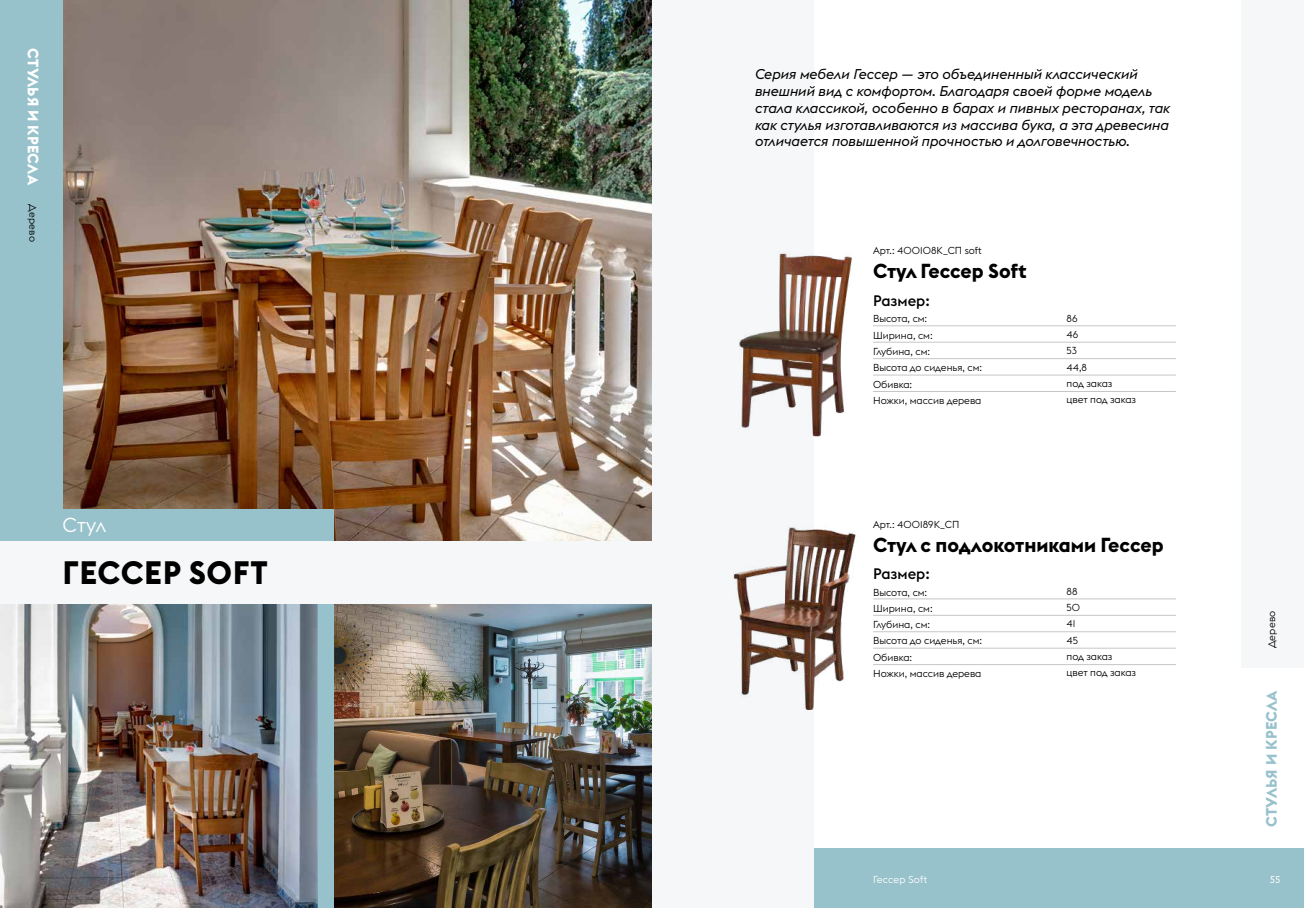
<style>
.page{position:relative;width:1304px;height:908px;background:#fff}
.page>*{position:absolute;margin:0;border:0;box-sizing:border-box;transform-origin:0 0}
.t1{font:700 32px "Euclid Flex";letter-spacing:.02em;color:#000}
.t2{font:700 20px "Euclid Flex";letter-spacing:-.005em;color:#000}
.t3{font:300 20px "Euclid Flex";color:#fff}
.t4{font:500 15px "Euclid Flex";color:#000}
.t5{font:700 15px "Euclid Flex";letter-spacing:.015em;color:#fff}
.t6{font:700 15px "Euclid Flex";letter-spacing:.01em;color:#98c2cb}
.t7{font:italic 14px/16.8px "Euclid Flex";color:#000}
.t8{font:300 10px/16.3px "Euclid Flex";color:#000}
.t9{font:300 10px "Euclid Flex";letter-spacing:.015em;color:#fff}
.t10{font:10px "Circe";color:#fff}
</style>
<div class="page">
<div style="left:660px;top:848px;width:644px;height:59px;background:#98c2cb"></div>
<div style="left:652px;top:0;width:162px;height:907px;background:#f6f7f8"></div>
<div style="left:1242px;top:0;width:62px;height:667px;background:#f6f7f8"></div>
<img style="left:62px;top:0;width:590px;height:540px">
<div style="left:0;top:0;width:62px;height:857px;background:#98c2cb"></div>
<img style="left:0;top:603px;width:318px;height:304px">
<img style="left:334px;top:604px;width:318px;height:303px">
<div style="left:20px;top:509px;width:314px;height:31px;background:#98c2cb"></div>
<div style="left:318px;top:600px;width:16px;height:307px;background:#98c2cb"></div>
<div style="left:0;top:540px;width:652px;height:63px;background:#f6f7f8"></div>
<hr style="left:873px;top:598px;width:303px;height:1px;background:#c6c6c6">
<hr style="left:873px;top:614px;width:303px;height:1px;background:#c6c6c6">
<hr style="left:873px;top:631px;width:303px;height:1px;background:#c6c6c6">
<hr style="left:873px;top:647px;width:303px;height:1px;background:#c6c6c6">
<hr style="left:873px;top:664px;width:303px;height:1px;background:#c6c6c6">
<hr style="left:873px;top:325px;width:303px;height:1px;background:#c6c6c6">
<hr style="left:873px;top:342px;width:303px;height:1px;background:#c6c6c6">
<hr style="left:873px;top:358px;width:303px;height:1px;background:#c6c6c6">
<hr style="left:873px;top:374px;width:303px;height:1px;background:#c6c6c6">
<hr style="left:873px;top:391px;width:303px;height:1px;background:#c6c6c6">
<img style="left:739px;top:253px;width:113px;height:184px">
<img style="left:733px;top:527px;width:123px;height:182px">
<h3 class="t5" style="left:42px;top:48px;width:138px;rotate:90deg">СТУЛЬЯ И КРЕСЛА</h3>
<p class="t8" style="left:41px;top:204px;width:38px;rotate:90deg">Металл</p>
<p class="t8" style="left:41px;top:204px;width:39px;rotate:90deg">Дерево</p>
<h2 class="t3" style="left:62px;top:513px;width:45px">Стул</h2>
<h1 class="t1" style="left:62px;top:554px;width:207px">ГЕССЕР SOFT</h1>
<p class="t7" style="left:755px;top:66px;width:417px">Серия мебели Гессер — это объединенный классический внешний вид с комфортом. Благодаря своей форме модель стала классикой, особенно в барах и пивных ресторанах, так как стулья изготавливаются из массива бука, а эта древесина отличается повышенной прочностью и долговечностью.</p>
<p class="t8" style="left:873px;top:242px;width:110px">Арт.: 400108K_СП soft</p>
<h2 class="t2" style="left:873px;top:259px;width:155px">Стул Гессер Soft</h2>
<h3 class="t4" style="left:873px;top:292px;width:58px">Размер:</h3>
<p class="t8" style="left:873px;top:310px;width:111px">Высота, см:<br>Ширина, см:<br>Глубина, см:<br>Высота до сиденья, см:<br>Обивка:<br>Ножки, массив дерева</p>
<p class="t8" style="left:1067px;top:310px;width:71px">86<br>46<br>53<br>44,8<br>под заказ цвет под заказ</p>
<p class="t8" style="left:873px;top:516px;width:88px">Арт.: 400189K_СП</p>
<h2 class="t2" style="left:873px;top:533px;width:292px">Стул с подлокотниками Гессер</h2>
<h3 class="t4" style="left:873px;top:565px;width:58px">Размер:</h3>
<p class="t8" style="left:873px;top:583px;width:111px">Высота, см:<br>Ширина, см:<br>Глубина, см:<br>Высота до сиденья, см:<br>Обивка:<br>Ножки, массив дерева</p>
<p class="t8" style="left:1067px;top:583px;width:71px">88<br>50<br>41<br>45<br>под заказ цвет под заказ</p>
<p class="t9" style="left:873px;top:873px;width:56px">Гессер Soft</p>
<p class="t8" style="left:1263px;top:648px;width:39px;rotate:-90deg">Дерево</p>
<h3 class="t6" style="left:1263px;top:826px;width:138px;rotate:-90deg">СТУЛЬЯ И КРЕСЛА</h3>
<p class="t10" style="left:1270px;top:872px;width:12px">55</p>
</div>
